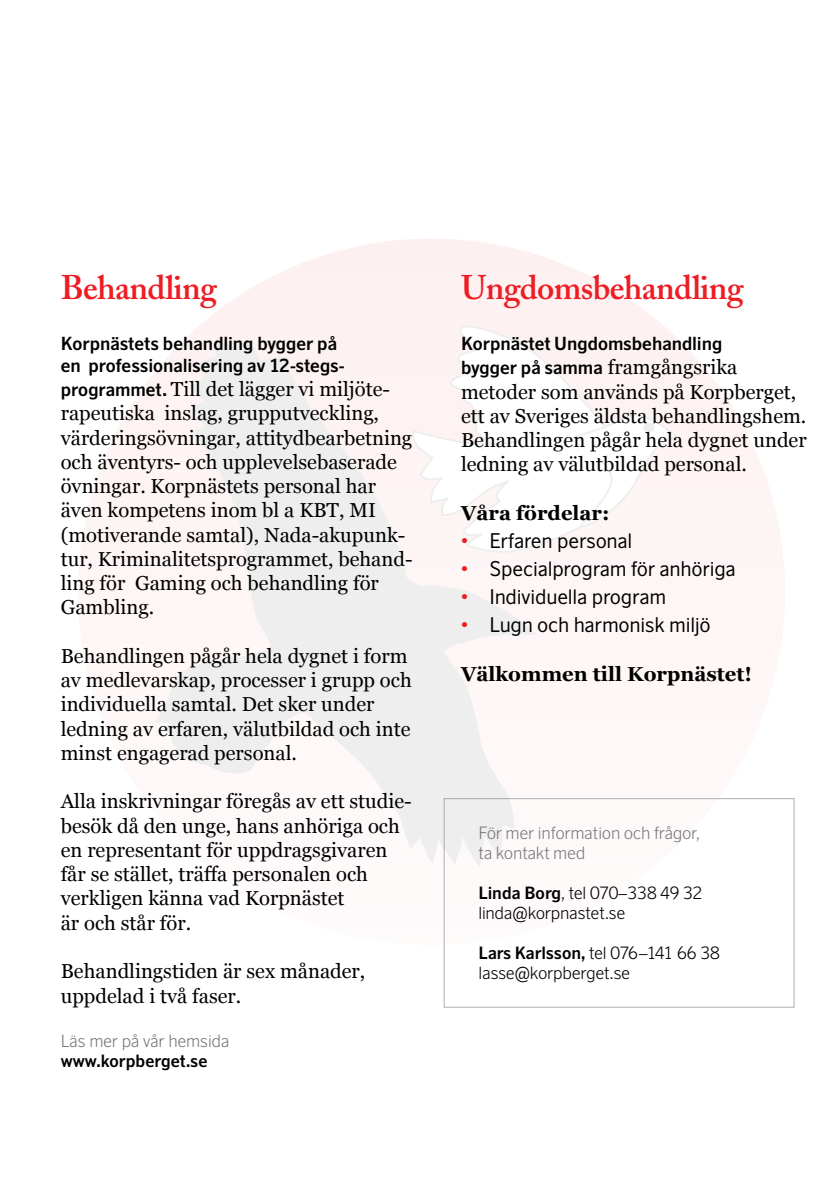
<style>
.page{position:relative;width:840px;height:1191px;background:#fff}
.page>*{position:absolute;margin:0;border:0;box-sizing:border-box;transform-origin:0 0}
.t1{font:600 34px "Adobe Caslon";letter-spacing:-.02em;color:#ed1d24}
.t2{font:20.2px/24.2px "Georgia";color:#000}
.t3{font:20.2px "Scandinavian";color:#000}
.t4{font:700 20.2px "Georgia";color:#000}
.t5{font:700 18px/21.6px "Scandinavian";color:#000}
.t6{font:300 17px/20px "Scandinavian";color:#000}
.t7{font:300 17px/19.8px "Scandinavian";color:#77787b}
.t8{font:700 17px "Scandinavian";color:#000}
.s1{font-family:"Scandinavian";font-weight:700;font-size:18px}
.s2{font-family:"Georgia";font-weight:400;font-size:20.2px}
.s3{color:#ed1d24}
.s4{font-weight:700}
</style>
<div class="page">
<div style="left:78px;top:238px;width:706px;height:707px;background:#fef6f6;border-radius:353px"></div>
<svg style="left:460px;top:326px;width:217px;height:220px"></svg>
<svg style="left:639px;top:419px;width:17px;height:17px"></svg>
<svg style="left:568px;top:425px;width:47px;height:105px"></svg>
<svg style="left:156px;top:338px;width:380px;height:528px"></svg>
<h1 class="t1" style="left:61px;top:267px;width:158px">Behandling</h1>
<h1 class="t1" style="left:461px;top:267px;width:284px">Ungdomsbehandling</h1>
<p class="t5" style="left:61px;top:333px;width:285px">Korpnästets behandling bygger på en professionalisering av 12-stegs-</p>
<p class="t2" style="left:61px;top:376px;width:353px"><span class="s1">programmet.</span> Till det lägger vi miljöte&shy;rapeutiska inslag, grupputveckling, värderingsövningar, attitydbearbetning och äventyrs- och upplevelsebaserade övningar. Korpnästets personal har även kompetens inom bl a KBT, MI (motiverande samtal), Nada-akupunk&shy;tur, Kriminalitetsprogrammet, behand&shy;ling för Gaming och behandling för Gambling.</p>
<p class="t2" style="left:61px;top:643px;width:352px">Behandlingen pågår hela dygnet i form av medlevarskap, processer i grupp och individuella samtal. Det sker under ledning av erfaren, välutbildad och inte minst engagerad personal.</p>
<p class="t2" style="left:61px;top:788px;width:352px">Alla inskrivningar föregås av ett studie&shy;besök då den unge, hans anhöriga och en representant för uppdragsgivaren får se stället, träffa personalen och verkligen känna vad Korpnästet<br>är och står för.</p>
<p class="t2" style="left:61px;top:958px;width:306px">Behandlingstiden är sex månader, uppdelad i två faser.</p>
<p class="t7" style="left:61px;top:1030px;width:170px">Läs mer på vår hemsida</p>
<p class="t8" style="left:61px;top:1050px;width:148px">www.korpberget.se</p>
<p class="t5" style="left:461px;top:331px;width:278px;line-height:24.2px">Korpnästet Ungdomsbehandling bygger på samma <span class="s2">framgångsrika</span></p>
<p class="t2" style="left:461px;top:379px;width:347px">metoder som används på Korpberget, ett av Sveriges äldsta behandlingshem.<br>Behandlingen pågår hela dygnet under ledning av välutbildad personal.</p>
<p class="t4" style="left:461px;top:498px;width:150px">Våra fördelar:</p>
<p class="t3" style="left:461px;top:528px;width:173px"><span class="s3">•</span> Erfaren personal</p>
<p class="t3" style="left:461px;top:556px;width:276px"><span class="s3">•</span> Specialprogram för anhöriga</p>
<p class="t3" style="left:461px;top:584px;width:206px"><span class="s3">•</span> Individuella program</p>
<p class="t3" style="left:461px;top:612px;width:251px"><span class="s3">•</span> Lugn och harmonisk miljö</p>
<p class="t4" style="left:461px;top:658px;width:292px">Välkommen till Korpnästet!</p>
<p class="t7" style="left:478px;top:823px;width:223px">För mer information och frågor, ta kontakt med</p>
<p class="t6" style="left:478px;top:882px;width:225px"><span class="s4">Linda Borg</span>, tel 070–338 49 32 linda@korpnastet.se</p>
<p class="t6" style="left:478px;top:942px;width:243px"><span class="s4">Lars Karlsson,</span> tel 076–141 66 38 lasse@korpberget.se</p>
</div>
